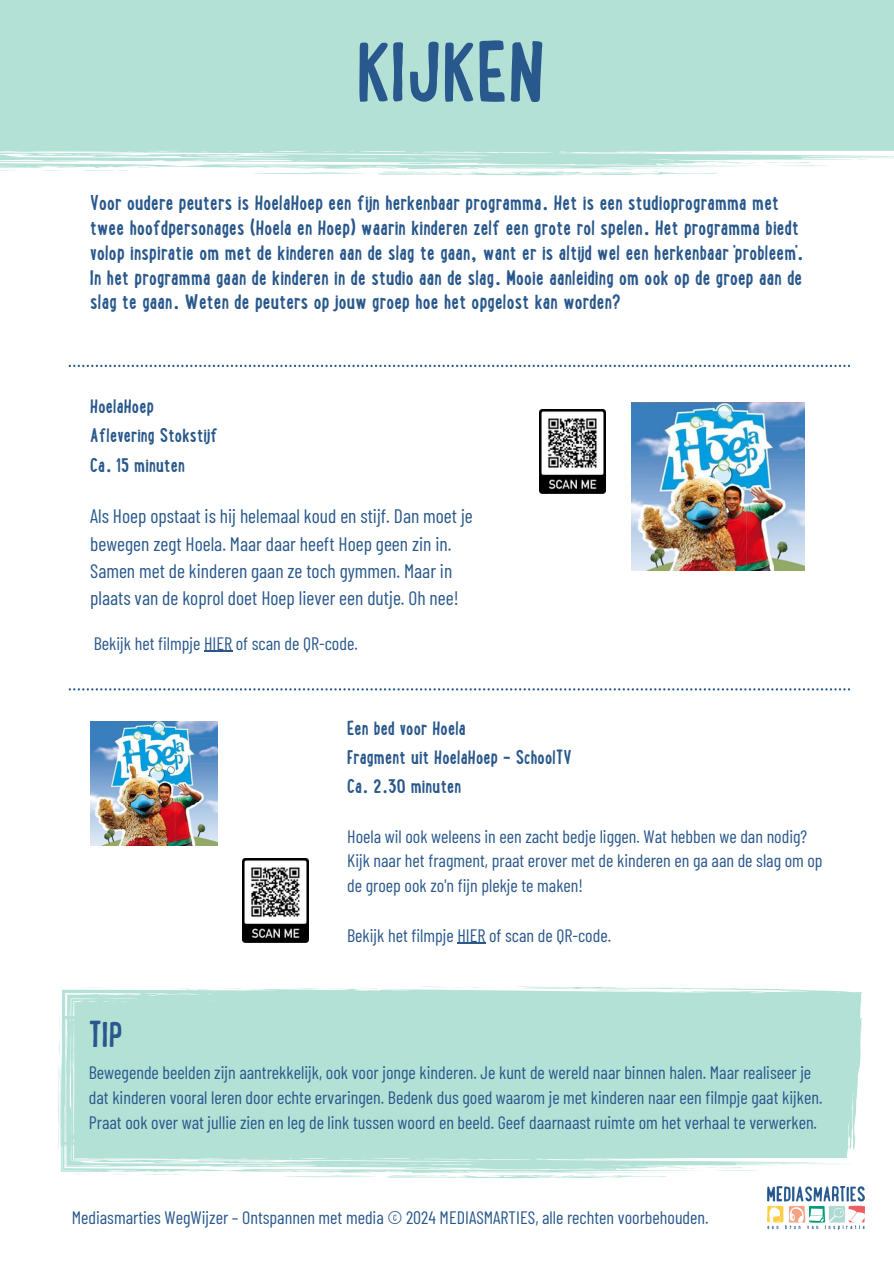
<style>
.page{position:relative;width:894px;height:1264px;background:#fff}
.page>*{position:absolute;margin:0;border:0;box-sizing:border-box;transform-origin:0 0}
.t1{font:700 90px "Lunch Box";color:#29588c}
.t2{font:700 38.25px "Lunch Box";color:#29588c}
.t3{font:700 22.5px/24.8px "Lunch Box";color:#29588c}
.t4{font:700 21px/29.2px "Lunch Box";color:#29588c}
.t5{font:19.5px/27px "Barlow Condensed";color:#29588c}
.t6{font:18px/24.8px "Barlow Condensed";color:#29588c}
</style>
<div class="page">
<div style="left:0;top:0;width:893px;height:168px;background:#b4e1d6"></div>
<div style="left:0;top:30px;width:80px;height:132px;background:#b4e1d6"></div>
<svg style="left:43px;top:170px;width:20px;height:1px"></svg>
<svg style="left:253px;top:168px;width:112px;height:6px"></svg>
<svg style="left:763px;top:162px;width:67px;height:4px"></svg>
<svg style="left:0;top:170px;width:14px;height:1px"></svg>
<svg style="left:854px;top:159px;width:16px;height:1px"></svg>
<svg style="left:83px;top:170px;width:45px;height:1px"></svg>
<svg style="left:371px;top:162px;width:386px;height:14px"></svg>
<svg style="left:587px;top:152px;width:68px;height:1px"></svg>
<svg style="left:137px;top:167px;width:14px;height:1px"></svg>
<svg style="left:69px;top:365px;width:780px;height:2px"></svg>
<img style="left:767px;top:1186px;width:97px;height:43px">
<img style="left:631px;top:403px;width:173px;height:167px">
<svg style="left:69px;top:688px;width:780px;height:2px"></svg>
<img style="left:539px;top:410px;width:66px;height:83px">
<svg style="left:204px;top:650px;width:28px;height:1px"></svg>
<svg style="left:62px;top:986px;width:799px;height:26px;background:#bfe5dc"></svg>
<svg style="left:295px;top:988px;width:25px;height:1px"></svg>
<svg style="left:671px;top:991px;width:16px;height:1px"></svg>
<svg style="left:76px;top:987px;width:27px;height:1px"></svg>
<svg style="left:175px;top:988px;width:37px;height:2px"></svg>
<svg style="left:226px;top:988px;width:16px;height:1px"></svg>
<svg style="left:418px;top:986px;width:43px;height:2px"></svg>
<svg style="left:358px;top:987px;width:20px;height:3px"></svg>
<svg style="left:592px;top:986px;width:71px;height:5px"></svg>
<div style="left:212px;top:1012px;width:649px;height:160px;background:#b4e1d6"></div>
<svg style="left:295px;top:1014px;width:25px;height:1px"></svg>
<svg style="left:671px;top:1017px;width:16px;height:1px"></svg>
<svg style="left:779px;top:1164px;width:13px;height:1px"></svg>
<svg style="left:226px;top:1014px;width:16px;height:1px"></svg>
<svg style="left:419px;top:1012px;width:42px;height:2px"></svg>
<svg style="left:358px;top:1014px;width:20px;height:2px"></svg>
<svg style="left:283px;top:1167px;width:476px;height:11px"></svg>
<svg style="left:592px;top:1013px;width:71px;height:5px"></svg>
<svg style="left:559px;top:1158px;width:56px;height:2px"></svg>
<svg style="left:58px;top:1011px;width:154px;height:163px;background:#bae3d9"></svg>
<svg style="left:457px;top:942px;width:28px;height:1px"></svg>
<img style="left:90px;top:721px;width:127px;height:124px">
<img style="left:242px;top:859px;width:67px;height:83px">
<h3 class="t1" style="left:356px;top:39px;width:189px">KIJKEN</h3>
<p class="t3" style="left:90px;top:193px;width:714px">Voor oudere peuters is HoelaHoep een fijn herkenbaar programma. Het is een studioprogramma met twee hoofdpersonages (Hoela en Hoep) waarin kinderen zelf een grote rol spelen. Het programma biedt volop inspiratie om met de kinderen aan de slag te gaan, want er is altijd wel een herkenbaar 'probleem'.<br>In het programma gaan de kinderen in de studio aan de slag. Mooie aanleiding om ook op de groep aan de slag te gaan. Weten de peuters op jouw groep hoe het opgelost kan worden?</p>
<p class="t4" style="left:90px;top:394px;width:129px">HoelaHoep<br>Aflevering Stokstijf<br>Ca. 15 minuten</p>
<p class="t5" style="left:90px;top:502px;width:384px">Als Hoep opstaat is hij helemaal koud en stijf. Dan moet je bewegen zegt Hoela. Maar daar heeft Hoep geen zin in.<br>Samen met de kinderen gaan ze toch gymmen. Maar in plaats van de koprol doet Hoep liever een dutje. Oh nee!</p>
<p class="t6" style="left:94px;top:630px;width:265px">Bekijk het filmpje HIER of scan de QR-code.</p>
<p class="t2" style="left:89px;top:1019px;width:35px">TIP</p>
<p class="t4" style="left:347px;top:715px;width:226px">Een bed voor Hoela<br>Fragment uit HoelaHoep - SchoolTV<br>Ca. 2.30 minuten</p>
<h3 class="t6" style="left:347px;top:823px;width:477px">Hoela wil ook weleens in een zacht bedje liggen. Wat hebben we dan nodig?<br>Kijk naar het fragment, praat erover met de kinderen en ga aan de slag om op de groep ook zo'n fijn plekje te maken!</h3>
<p class="t6" style="left:347px;top:922px;width:265px">Bekijk het filmpje HIER of scan de QR-code.</p>
<p class="t6" style="left:89px;top:1059px;width:734px">Bewegende beelden zijn aantrekkelijk, ook voor jonge kinderen. Je kunt de wereld naar binnen halen. Maar realiseer je dat kinderen vooral leren door echte ervaringen. Bedenk dus goed waarom je met kinderen naar een filmpje gaat kijken.<br>Praat ook over wat jullie zien en leg de link tussen woord en beeld. Geef daarnaast ruimte om het verhaal te verwerken.</p>
<p class="t6" style="left:72px;top:1203px;width:638px">Mediasmarties WegWijzer – Ontspannen met media © 2024 MEDIASMARTIES, alle rechten voorbehouden.</p>
</div>
